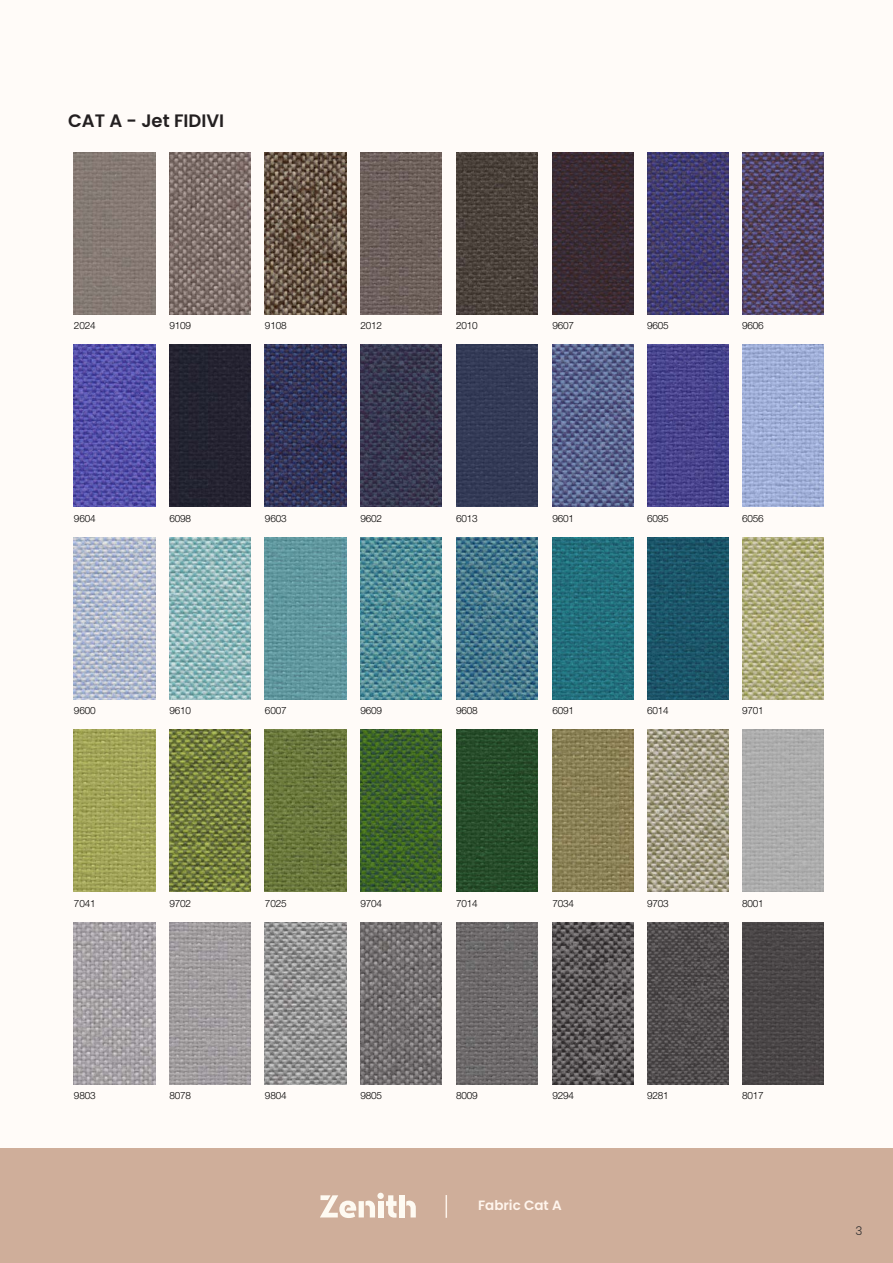
<style>
.page{position:relative;width:893px;height:1263px;background:#fffbf8}
.page>*{position:absolute;margin:0;border:0;box-sizing:border-box;transform-origin:0 0}
.PRODUCT_NAME{font:600 18px "Poppins";color:#231f20}
.t1{font:300 17.1px "Helvetica Neue LT Std";letter-spacing:-.015em;color:#000}
.PRODUCT_NAME_BOTTOM{font:600 13.5px "Poppins";color:#fff5ed}
.t2{font:300 12px "Poppins";color:#312f30}
.t3{font:300 10.05px "Helvetica Neue LT Std";letter-spacing:-.02em;color:#000}
</style>
<div class="page">
<div style="left:0;top:1148px;width:893px;height:115px;background:#cfae9a"></div>
<svg style="left:446px;top:1195px;width:1px;height:23px"></svg>
<img style="left:742px;top:922px;width:81px;height:162px">
<img style="left:552px;top:922px;width:81px;height:162px">
<img style="left:456px;top:922px;width:81px;height:162px">
<img style="left:360px;top:922px;width:82px;height:162px">
<img style="left:265px;top:922px;width:81px;height:162px">
<img style="left:169px;top:922px;width:82px;height:162px">
<img style="left:74px;top:922px;width:81px;height:162px">
<img style="left:742px;top:729px;width:81px;height:163px">
<img style="left:647px;top:729px;width:81px;height:163px">
<img style="left:552px;top:729px;width:81px;height:163px">
<img style="left:456px;top:729px;width:81px;height:163px">
<img style="left:360px;top:729px;width:82px;height:163px">
<img style="left:265px;top:729px;width:81px;height:163px">
<img style="left:169px;top:729px;width:82px;height:163px">
<img style="left:74px;top:729px;width:81px;height:163px">
<img style="left:742px;top:537px;width:81px;height:162px">
<img style="left:647px;top:537px;width:81px;height:162px">
<img style="left:552px;top:537px;width:81px;height:162px">
<img style="left:456px;top:537px;width:81px;height:162px">
<img style="left:360px;top:537px;width:82px;height:162px">
<img style="left:265px;top:537px;width:81px;height:162px">
<img style="left:169px;top:537px;width:82px;height:162px">
<img style="left:74px;top:537px;width:81px;height:162px">
<img style="left:742px;top:345px;width:81px;height:162px">
<img style="left:647px;top:345px;width:81px;height:162px">
<img style="left:552px;top:345px;width:81px;height:162px">
<img style="left:456px;top:345px;width:81px;height:162px">
<img style="left:360px;top:345px;width:82px;height:162px">
<img style="left:265px;top:345px;width:81px;height:162px">
<div style="left:169px;top:345px;width:82px;height:162px;background:#242331"></div>
<img style="left:74px;top:345px;width:81px;height:162px">
<img style="left:742px;top:152px;width:81px;height:162px">
<img style="left:647px;top:152px;width:81px;height:162px">
<img style="left:552px;top:152px;width:81px;height:162px">
<img style="left:456px;top:152px;width:81px;height:162px">
<img style="left:360px;top:152px;width:82px;height:162px">
<img style="left:265px;top:152px;width:81px;height:162px">
<img style="left:169px;top:152px;width:82px;height:162px">
<img style="left:74px;top:152px;width:81px;height:162px">
<img style="left:647px;top:922px;width:81px;height:162px">
<div style="left:378px;top:1201px;width:5px;height:16px;background:#fefaf2"></div>
<div style="left:377px;top:1193px;width:7px;height:6px;background:#fefaf2;border-radius:50%"></div>
<svg style="left:386px;top:1195px;width:11px;height:23px"></svg>
<div style="left:399px;top:1195px;width:6px;height:22px;background:#fefaf2"></div>
<svg style="left:406px;top:1200px;width:10px;height:17px"></svg>
<svg style="left:320px;top:1195px;width:55px;height:23px"></svg>
<p class="PRODUCT_NAME" style="left:68px;top:111px;width:158px">CAT A - Jet FIDIVI</p>
<p class="t1" style="left:74px;top:115px;width:125px">Cat A - Jet FIDIVI</p>
<p class="t3" style="left:74px;top:320px;width:23px">2024</p>
<p class="t3" style="left:169px;top:320px;width:23px">9109</p>
<p class="t3" style="left:265px;top:320px;width:23px">9108</p>
<p class="t3" style="left:360px;top:320px;width:23px">2012</p>
<p class="t3" style="left:456px;top:320px;width:23px">2010</p>
<p class="t3" style="left:552px;top:320px;width:23px">9607</p>
<p class="t3" style="left:647px;top:320px;width:23px">9605</p>
<p class="t3" style="left:742px;top:320px;width:23px">9606</p>
<p class="t3" style="left:74px;top:512px;width:23px">9604</p>
<p class="t3" style="left:169px;top:512px;width:23px">6098</p>
<p class="t3" style="left:265px;top:512px;width:23px">9603</p>
<p class="t3" style="left:360px;top:512px;width:23px">9602</p>
<p class="t3" style="left:456px;top:512px;width:23px">6013</p>
<p class="t3" style="left:552px;top:512px;width:23px">9601</p>
<p class="t3" style="left:647px;top:512px;width:23px">6095</p>
<p class="t3" style="left:742px;top:512px;width:23px">6056</p>
<p class="t3" style="left:74px;top:705px;width:23px">9600</p>
<p class="t3" style="left:169px;top:705px;width:23px">9610</p>
<p class="t3" style="left:265px;top:705px;width:23px">6007</p>
<p class="t3" style="left:360px;top:705px;width:23px">9609</p>
<p class="t3" style="left:456px;top:705px;width:23px">9608</p>
<p class="t3" style="left:552px;top:705px;width:23px">6091</p>
<p class="t3" style="left:647px;top:705px;width:23px">6014</p>
<p class="t3" style="left:742px;top:705px;width:23px">9701</p>
<p class="t3" style="left:74px;top:897px;width:23px">7041</p>
<p class="t3" style="left:169px;top:897px;width:23px">9702</p>
<p class="t3" style="left:265px;top:897px;width:23px">7025</p>
<p class="t3" style="left:360px;top:897px;width:23px">9704</p>
<p class="t3" style="left:456px;top:897px;width:23px">7014</p>
<p class="t3" style="left:552px;top:897px;width:23px">7034</p>
<p class="t3" style="left:647px;top:897px;width:23px">9703</p>
<p class="t3" style="left:742px;top:897px;width:23px">8001</p>
<p class="t3" style="left:74px;top:1089px;width:23px">9803</p>
<p class="t3" style="left:169px;top:1089px;width:23px">8078</p>
<p class="t3" style="left:265px;top:1089px;width:23px">9804</p>
<p class="t3" style="left:360px;top:1089px;width:23px">9805</p>
<p class="t3" style="left:456px;top:1089px;width:23px">8009</p>
<p class="t3" style="left:552px;top:1089px;width:23px">9294</p>
<p class="t3" style="left:742px;top:1089px;width:23px">8017</p>
<p class="t3" style="left:647px;top:1089px;width:23px">9281</p>
<p class="PRODUCT_NAME_BOTTOM" style="left:478px;top:1198px;width:85px">Fabric Cat A</p>
<p class="t2" style="left:855px;top:1224px;width:9px">3</p>
</div>
